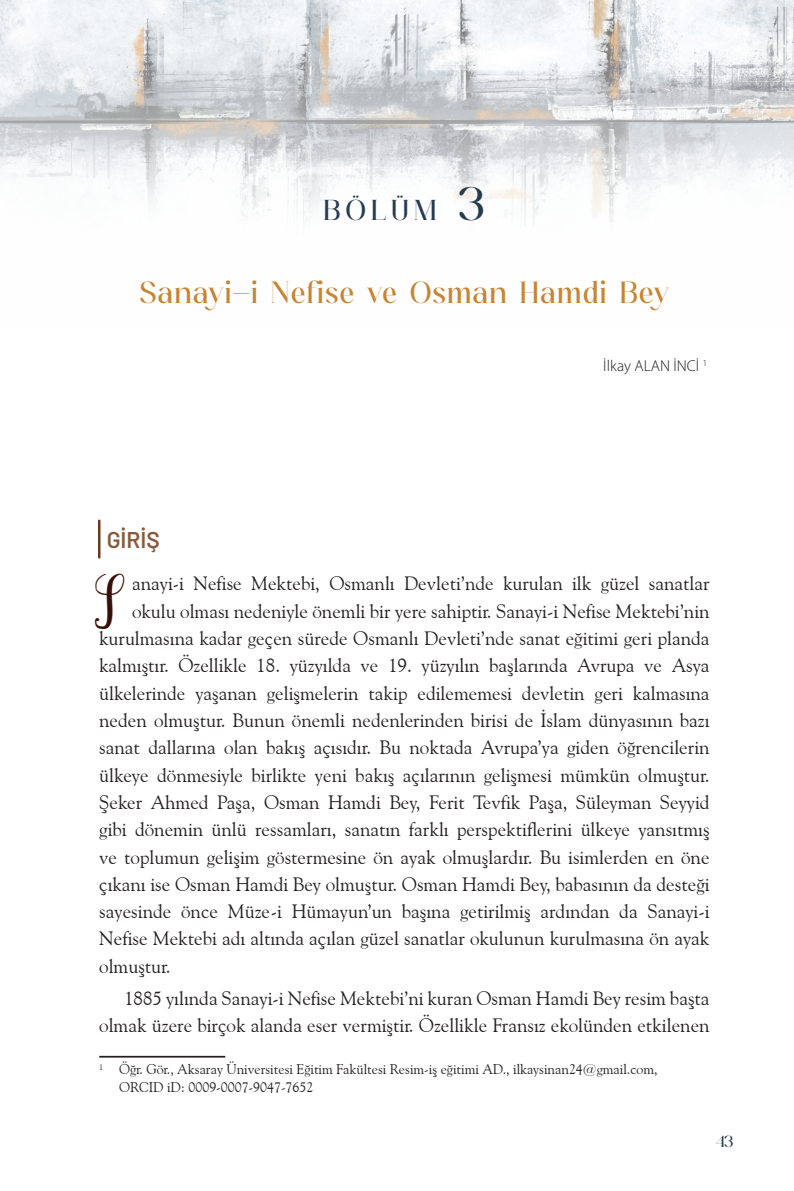
<style>
.page{position:relative;width:794px;height:1191px;background:#fff}
.page>*{position:absolute;margin:0;border:0;box-sizing:border-box;transform-origin:0 0}
.t1{font:40.25px "Cursif";color:#3a0e06}
.t2{font:29.75px "fanlste";letter-spacing:.07em;color:#c88431}
.t3{font:28px "fanlste";letter-spacing:.21em;color:#253b50}
.t4{font:600 22.75px "Barlow";color:#885b3e}
.t5{font:19.25px/27.3px "Goudy Old Style BT";color:#231f20;text-align:right}
.t6{font:300 15.75px "Myriad Pro";color:#231f20}
.t7{font:15.75px "fanlste";color:#253b50}
.t8{font:14px/17.5px "Goudy Old Style BT";color:#231f20}
.s1{font-size:45.5px}
</style>
<div class="page">
<img style="left:0;top:0;width:794px;height:222px">
<hr style="left:98px;top:521px;width:2px;height:36px;background:#6d391d">
<hr style="left:99px;top:1055px;width:126px;height:2px;background:#231f20">
<h3 class="t3" style="left:324px;top:194px;width:162px">BÖLÜM <span class="s1">3</span></h3>
<h2 class="t2" style="left:140px;top:276px;width:530px">Sanayi-i Nefise ve Osman Hamdi Bey</h2>
<p class="t6" style="left:603px;top:357px;width:105px">İlkay ALAN İNCİ <sup>1</sup></p>
<p class="t4" style="left:107px;top:523px;width:55px">GİRİŞ</p>
<p class="t5" style="left:132px;top:570px;width:579px">anayi-i Nefise Mektebi, Osmanlı Devleti’nde kurulan ilk güzel sanatlar</p>
<p class="t5" style="left:132px;top:597px;width:579px">okulu olması nedeniyle önemli bir yere sahiptir. Sanayi-i Nefise Mektebi’nin</p>
<p class="t5" style="left:99px;top:624px;width:612px">kurulmasına kadar geçen sürede Osmanlı Devleti’nde sanat eğitimi geri planda</p>
<p class="t5" style="left:99px;top:651px;width:612px">kalmıştır. Özellikle 18. yüzyılda ve 19. yüzyılın başlarında Avrupa ve Asya</p>
<p class="t5" style="left:99px;top:679px;width:612px">ülkelerinde yaşanan gelişmelerin takip edilememesi devletin geri kalmasına</p>
<p class="t5" style="left:99px;top:706px;width:612px">neden olmuştur. Bunun önemli nedenlerinden birisi de İslam dünyasının bazı</p>
<p class="t5" style="left:99px;top:733px;width:612px">sanat dallarına olan bakış açısıdır. Bu noktada Avrupa’ya giden öğrencilerin</p>
<p class="t5" style="left:99px;top:761px;width:612px">ülkeye dönmesiyle birlikte yeni bakış açılarının gelişmesi mümkün olmuştur.</p>
<p class="t5" style="left:99px;top:788px;width:612px">Şeker Ahmed Paşa, Osman Hamdi Bey, Ferit Tevfik Paşa, Süleyman Seyyid</p>
<p class="t5" style="left:99px;top:815px;width:612px">gibi dönemin ünlü ressamları, sanatın farklı perspektiflerini ülkeye yansıtmış</p>
<p class="t5" style="left:99px;top:843px;width:612px">ve toplumun gelişim göstermesine ön ayak olmuşlardır. Bu isimlerden en öne</p>
<p class="t5" style="left:99px;top:870px;width:612px">çıkanı ise Osman Hamdi Bey olmuştur. Osman Hamdi Bey, babasının da desteği</p>
<p class="t5" style="left:99px;top:897px;width:612px">sayesinde önce Müze-i Hümayun’un başına getirilmiş ardından da Sanayi-i</p>
<p class="t5" style="left:99px;top:924px;width:612px">Nefise Mektebi adı altında açılan güzel sanatlar okulunun kurulmasına ön ayak</p>
<p class="t5" style="left:99px;top:952px;width:73px">olmuştur.</p>
<p class="t5" style="left:99px;top:984px;width:612px">1885 yılında Sanayi-i Nefise Mektebi’ni kuran Osman Hamdi Bey resim başta olmak üzere birçok alanda eser vermiştir. Özellikle Fransız ekolünden etkilenen</p>
<p class="t8" style="left:119px;top:1060px;width:540px;text-indent:-20px"><sup>1</sup> Öğr. Gör., Aksaray Üniversitesi Eğitim Fakültesi Resim-iş eğitimi AD., ilkaysinan24@gmail.com,<br>ORCID iD: 0009-0007-9047-7652</p>
<h1 class="t1" style="left:95px;top:592px;width:21px">S</h1>
<p class="t7" style="left:716px;top:1132px;width:19px">43</p>
</div>
